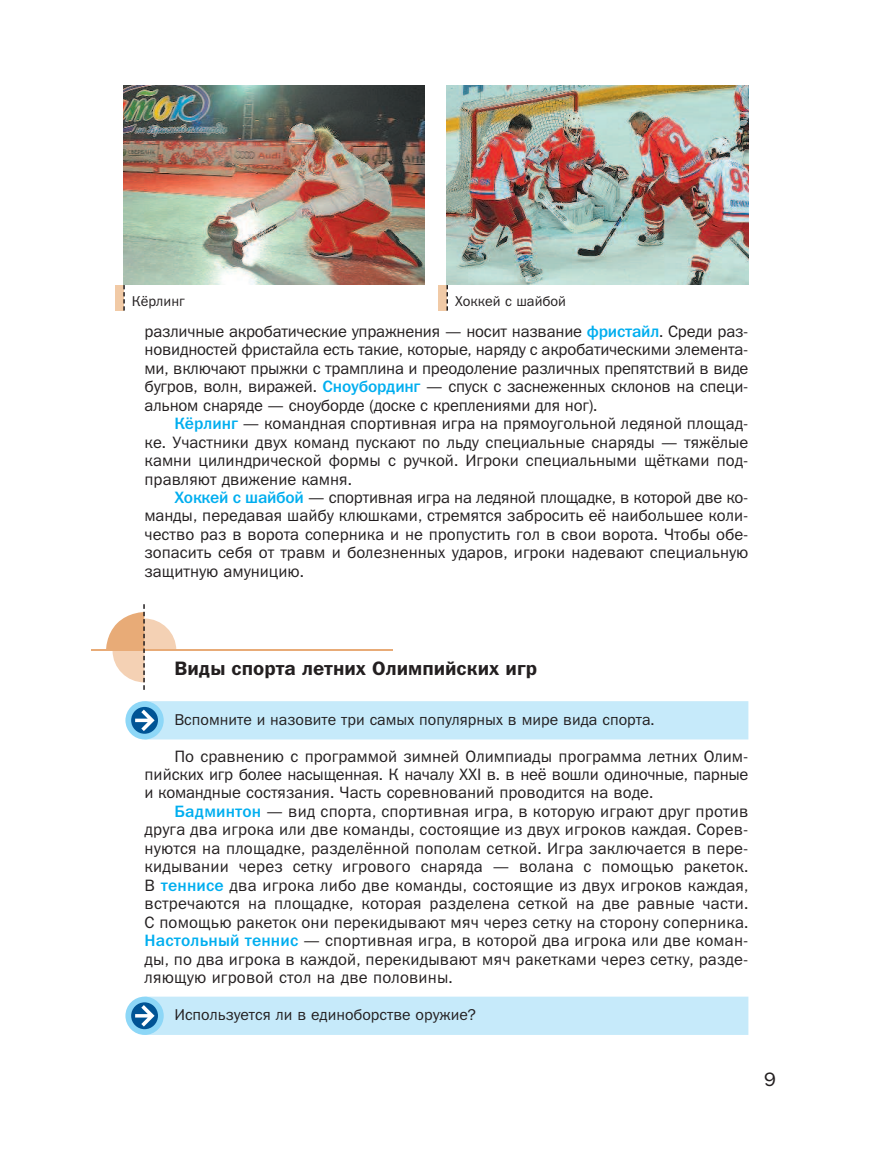
<style>
.page{position:relative;width:893px;height:1149px;background:#fff}
.page>*{position:absolute;margin:0;border:0;box-sizing:border-box;transform-origin:0 0}
.t1{font:19.5px "Franklin Gothic Demi ITC";color:#231f20}
.t2{font:19.5px "Franklin Gothic Book ITC";color:#231f20}
.t3{font:16.5px/18.5px "Franklin Gothic Book ITC";color:#231f20;text-align:justify}
.t4{font:15.75px "Franklin Gothic Book ITC";color:#231f20}
.t5{font:14.25px "Franklin Gothic Book ITC";color:#231f20}
.s1{font-family:"Franklin Gothic Medium ITC";color:#00aeef}
</style>
<div class="page">
<div style="left:145px;top:701px;width:603px;height:38px;background:#c6eafa"></div>
<div style="left:145px;top:996px;width:603px;height:38px;background:#c6eafa"></div>
<svg style="left:113px;top:618px;width:63px;height:64px"></svg>
<hr style="left:91px;top:649px;width:302px;height:1px;background:#e8ab77">
<svg style="left:106px;top:604px;width:39px;height:85px"></svg>
<div style="left:125px;top:701px;width:39px;height:38px;background:#8dd7f7;border-radius:50%"></div>
<svg style="left:131px;top:706px;width:27px;height:27px"></svg>
<svg style="left:135px;top:709px;width:20px;height:21px"></svg>
<div style="left:125px;top:996px;width:39px;height:38px;background:#8dd7f7;border-radius:50%"></div>
<svg style="left:131px;top:1002px;width:27px;height:26px"></svg>
<svg style="left:135px;top:1004px;width:20px;height:22px"></svg>
<img style="left:447px;top:85px;width:301px;height:200px">
<img style="left:124px;top:85px;width:301px;height:200px">
<div style="left:438px;top:285px;width:8px;height:25px;background:#f1caa6"></div>
<svg style="left:446px;top:285px;width:2px;height:25px"></svg>
<div style="left:115px;top:285px;width:8px;height:25px;background:#f1caa6"></div>
<svg style="left:123px;top:285px;width:2px;height:25px"></svg>
<p class="t5" style="left:132px;top:296px;width:55px">Кёрлинг</p>
<p class="t5" style="left:455px;top:296px;width:113px">Хоккей с шайбой</p>
<p class="t3" style="left:145px;top:323px;width:605px">различные акробатические упражнения — носит название <span class="s1">фристайл</span>. Среди раз&shy;новидностей фристайла есть такие, которые, наряду с акробатическими элемента&shy;ми, включают прыжки с трамплина и преодоление различных препятствий в виде бугров, волн, виражей. <span class="s1">Сноубординг</span> — спуск с заснеженных склонов на специ&shy;альном снаряде — сноуборде (доске с креплениями для ног).</p>
<p class="t3" style="left:145px;top:415px;width:605px;text-indent:30px"><span class="s1">Кёрлинг</span> — командная спортивная игра на прямоугольной ледяной площад&shy;ке. Участники двух команд пускают по льду специальные снаряды — тяжёлые камни цилиндрической формы с ручкой. Игроки специальными щётками под&shy;правляют движение камня.</p>
<p class="t3" style="left:145px;top:489px;width:605px;text-indent:30px"><span class="s1">Хоккей с шайбой</span> — спортивная игра на ледяной площадке, в которой две ко&shy;манды, передавая шайбу клюшками, стремятся забросить её наибольшее коли&shy;чество раз в ворота соперника и не пропустить гол в свои ворота. Чтобы обе&shy;зопасить себя от травм и болезненных ударов, игроки надевают специальную защитную амуницию.</p>
<p class="t1" style="left:174px;top:661px;width:364px">Виды спорта летних Олимпийских игр</p>
<p class="t4" style="left:174px;top:713px;width:482px">Вспомните и назовите три самых популярных в мире вида спорта.</p>
<p class="t3" style="left:145px;top:747px;width:605px;text-indent:30px">По сравнению с программой зимней Олимпиады программа летних Олим&shy;пийских игр более насыщенная. К началу XXI в. в неё вошли одиночные, парные и командные состязания. Часть соревнований проводится на воде.</p>
<p class="t3" style="left:145px;top:803px;width:605px;text-indent:30px"><span class="s1">Бадминтон</span> — вид спорта, спортивная игра, в которую играют друг против друга два игрока или две команды, состоящие из двух игроков каждая. Сорев&shy;нуются на площадке, разделённой пополам сеткой. Игра заключается в пере&shy;кидывании через сетку игрового снаряда — волана с помощью ракеток.<br>В <span class="s1">теннисе</span> два игрока либо две команды, состоящие из двух игроков каждая, встречаются на площадке, которая разделена сеткой на две равные части.<br>С помощью ракеток они перекидывают мяч через сетку на сторону соперника.<br><span class="s1">Настольный теннис</span> — спортивная игра, в которой два игрока или две коман&shy;ды, по два игрока в каждой, перекидывают мяч ракетками через сетку, разде&shy;ляющую игровой стол на две половины.</p>
<p class="t4" style="left:174px;top:1008px;width:303px">Используется ли в единоборстве оружие?</p>
<p class="t2" style="left:764px;top:1071px;width:13px">9</p>
</div>
